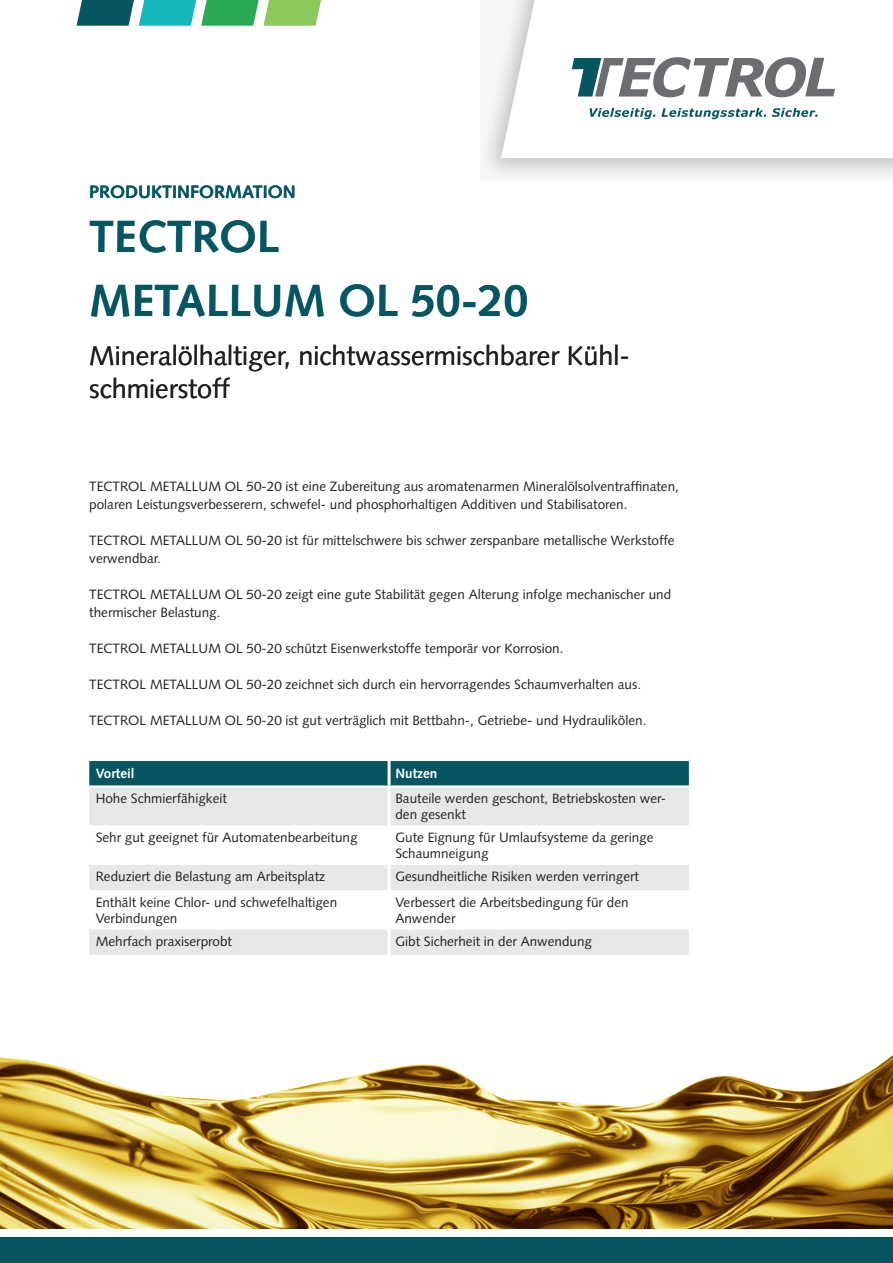
<style>
.page{position:relative;width:893px;height:1263px;background:#fff}
.page>*{position:absolute;margin:0;border:0;box-sizing:border-box;transform-origin:0 0}
.Produktname{font:700 45px "Syntax LT Std";color:#055661}
.Produktname-2{font:27px/32.4px "Syntax LT Std";color:#231f20}
.Kopfzeile{font:700 18px "Syntax LT Std";color:#055661}
.Copy{font:13.5px/18px "Syntax LT Std";color:#231f20}
.ENE-Tabelle-Normal{font:13.5px/16.2px "Syntax LT Std";color:#231f20}
.ENE-Tabelle-Headline{font:700 13.5px "Syntax LT Std";color:#fff}
</style>
<div class="page">
<svg style="left:483px;top:71px;width:410px;height:107px"></svg>
<svg style="left:501px;top:0;width:392px;height:158px"></svg>
<svg style="left:590px;top:108px;width:65px;height:11px"></svg>
<svg style="left:661px;top:108px;width:105px;height:11px"></svg>
<svg style="left:772px;top:108px;width:46px;height:9px"></svg>
<svg style="left:572px;top:57px;width:263px;height:40px"></svg>
<svg style="left:77px;top:0;width:244px;height:26px;background:#53ae88"></svg>
<div style="left:0;top:1237px;width:893px;height:26px;background:#055661"></div>
<div style="left:89px;top:761px;width:600px;height:24px;background:#055661"></div>
<div style="left:89px;top:788px;width:600px;height:167px;background:#e6e7e9"></div>
<svg style="left:89px;top:826px;width:600px;height:103px"></svg>
<hr style="left:388px;top:761px;width:3px;height:24px;background:#fff">
<hr style="left:388px;top:788px;width:3px;height:38px;background:#fff">
<hr style="left:388px;top:826px;width:3px;height:39px;background:#fff">
<hr style="left:388px;top:865px;width:3px;height:25px;background:#fff">
<hr style="left:388px;top:890px;width:3px;height:39px;background:#fff">
<hr style="left:388px;top:929px;width:3px;height:26px;background:#fff">
<img style="left:0;top:1055px;width:893px;height:174px">
<p class="Kopfzeile" style="left:89px;top:182px;width:208px">PRODUKTINFORMATION</p>
<p class="Produktname" style="left:89px;top:211px;width:191px">TECTROL</p>
<p class="Produktname" style="left:89px;top:274px;width:441px">METALLUM OL 50-20</p>
<p class="Produktname-2" style="left:89px;top:340px;width:542px">Mineralölhaltiger, nichtwassermischbarer Kühl&shy;schmierstoff</p>
<p class="Copy" style="left:89px;top:477px;width:591px">TECTROL METALLUM OL 50-20 ist eine Zubereitung aus aromatenarmen Mineralölsolventraffinaten, polaren Leistungsverbesserern, schwefel- und phosphorhaltigen Additiven und Stabilisatoren.</p>
<p class="Copy" style="left:89px;top:531px;width:587px">TECTROL METALLUM OL 50-20 ist für mittelschwere bis schwer zerspanbare metallische Werkstoffe verwendbar.</p>
<p class="Copy" style="left:89px;top:585px;width:583px">TECTROL METALLUM OL 50-20 zeigt eine gute Stabilität gegen Alterung infolge mechanischer und thermischer Belastung.</p>
<p class="Copy" style="left:89px;top:639px;width:476px">TECTROL METALLUM OL 50-20 schützt Eisenwerkstoffe temporär vor Korrosion.</p>
<p class="Copy" style="left:89px;top:675px;width:553px">TECTROL METALLUM OL 50-20 zeichnet sich durch ein hervorragendes Schaumverhalten aus.</p>
<p class="Copy" style="left:89px;top:711px;width:559px">TECTROL METALLUM OL 50-20 ist gut verträglich mit Bettbahn-, Getriebe- und Hydraulikölen.</p>
<p class="ENE-Tabelle-Headline" style="left:96px;top:765px;width:41px">Vorteil</p>
<p class="ENE-Tabelle-Headline" style="left:395px;top:765px;width:43px">Nutzen</p>
<p class="ENE-Tabelle-Normal" style="left:96px;top:790px;width:133px">Hohe Schmierfähigkeit</p>
<p class="ENE-Tabelle-Normal" style="left:395px;top:790px;width:272px">Bauteile werden geschont, Betriebskosten wer&shy;den gesenkt</p>
<p class="ENE-Tabelle-Normal" style="left:96px;top:829px;width:263px">Sehr gut geeignet für Automatenbearbeitung</p>
<p class="ENE-Tabelle-Normal" style="left:395px;top:829px;width:260px">Gute Eignung für Umlaufsysteme da geringe<br>Schaumneigung</p>
<p class="ENE-Tabelle-Normal" style="left:96px;top:868px;width:231px">Reduziert die Belastung am Arbeitsplatz</p>
<p class="ENE-Tabelle-Normal" style="left:395px;top:868px;width:245px">Gesundheitliche Risiken werden verringert</p>
<p class="ENE-Tabelle-Normal" style="left:96px;top:894px;width:243px">Enthält keine Chlor- und schwefelhaltigen<br>Verbindungen</p>
<p class="ENE-Tabelle-Normal" style="left:395px;top:894px;width:235px">Verbessert die Arbeitsbedingung für den<br>Anwender</p>
<p class="ENE-Tabelle-Normal" style="left:96px;top:933px;width:138px">Mehrfach praxiserprobt</p>
<p class="ENE-Tabelle-Normal" style="left:395px;top:933px;width:198px">Gibt Sicherheit in der Anwendung</p>
</div>
